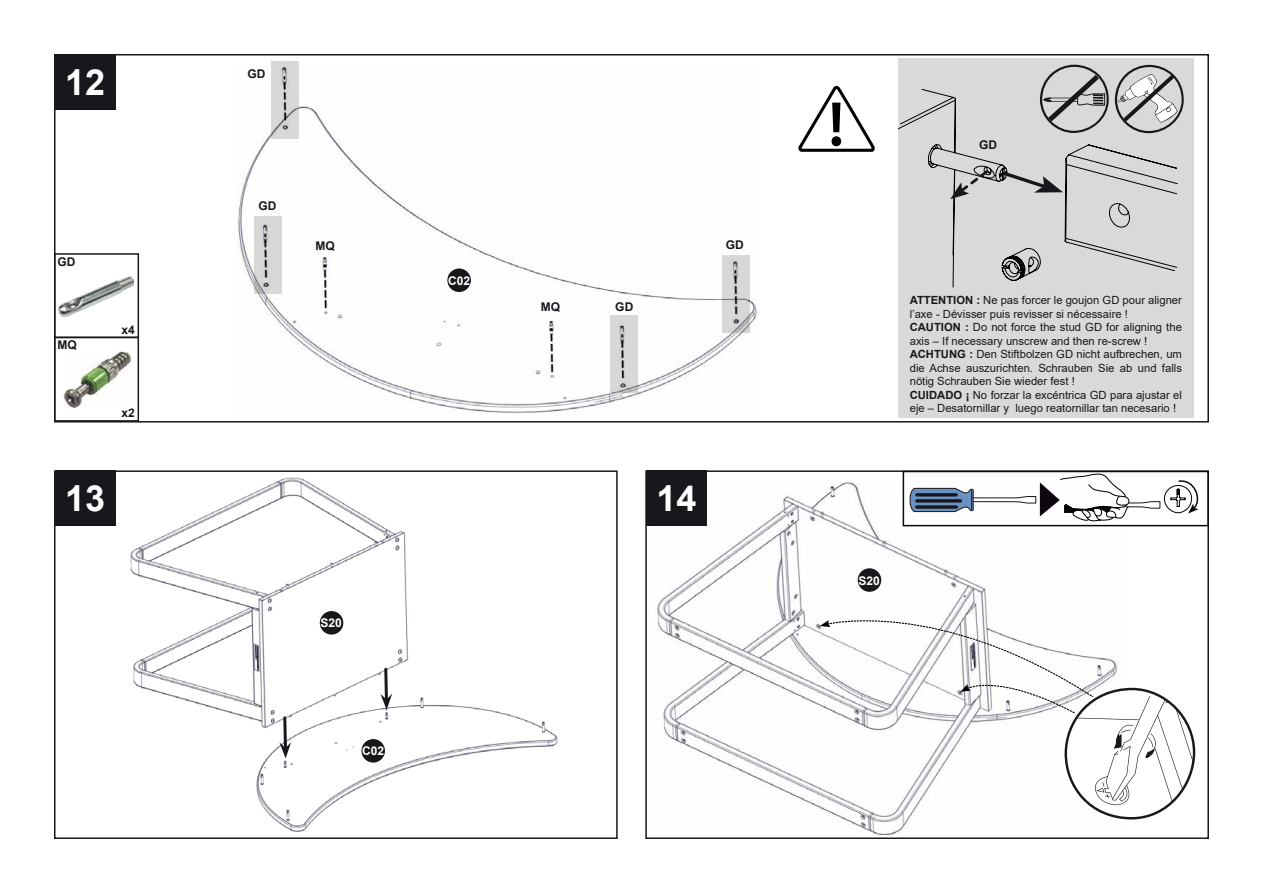
<style>
.page{position:relative;width:1263px;height:893px;background:#fff}
.page>*{position:absolute;margin:0;border:0;box-sizing:border-box;transform-origin:0 0}
.t1{font:600 63.75px "Myriad Pro";color:#000}
.t2{font:700 36px "Arial";color:#fff}
.t3{font:700 12px "Arial";color:#1a171c}
.t4{font:700 12px "Arial";color:#fff}
.t5{font:11.25px/13.5px "Arial";color:#1a171c}
.s1{font-weight:700}
</style>
<div class="page">
<img style="left:130px;top:477px;width:428px;height:355px">
<img style="left:657px;top:483px;width:466px;height:351px">
<div style="left:271px;top:61px;width:28px;height:78px;background:#d9d9d9"></div>
<img style="left:238px;top:66px;width:519px;height:347px">
<div style="left:645px;top:470px;width:564px;height:369px;border:2px solid #1a171b"></div>
<div style="left:646px;top:470px;width:61px;height:56px;background:#1a171c"></div>
<div style="left:55px;top:54px;width:60px;height:56px;background:#1a171c"></div>
<div style="left:54px;top:470px;width:564px;height:369px;border:2px solid #1a171b"></div>
<div style="left:55px;top:470px;width:60px;height:56px;background:#1a171c"></div>
<svg style="left:279px;top:715px;width:12px;height:43px"></svg>
<div style="left:320px;top:611px;width:23px;height:24px;background:#1a171c;border-radius:50%"></div>
<div style="left:361px;top:739px;width:24px;height:24px;background:#1a171c;border-radius:50%"></div>
<div style="left:903px;top:471px;width:306px;height:55px;border:2px solid #0d080d"></div>
<svg style="left:909px;top:417px;width:293px;height:105px"></svg>
<svg style="left:820px;top:597px;width:376px;height:225px"></svg>
<div style="left:858px;top:568px;width:23px;height:24px;background:#1a171c;border-radius:50%"></div>
<div style="left:54px;top:253px;width:85px;height:85px;border:2px solid #1a171c"></div>
<img style="left:59px;top:277px;width:75px;height:40px">
<div style="left:54px;top:337px;width:85px;height:85px;border:2px solid #1a171c"></div>
<img style="left:63px;top:350px;width:68px;height:58px">
<div style="left:899px;top:58px;width:295px;height:359px;background:#d9d9d9"></div>
<svg style="left:798px;top:86px;width:77px;height:66px"></svg>
<svg style="left:898px;top:89px;width:280px;height:199px"></svg>
<svg style="left:1000px;top:169px;width:63px;height:24px"></svg>
<svg style="left:950px;top:168px;width:41px;height:31px"></svg>
<svg style="left:1040px;top:54px;width:69px;height:79px"></svg>
<svg style="left:1115px;top:65px;width:69px;height:68px"></svg>
<div style="left:447px;top:268px;width:24px;height:24px;background:#1a171c;border-radius:50%"></div>
<svg style="left:380px;top:666px;width:12px;height:44px"></svg>
<h2 class="t2" style="left:65px;top:57px;width:42px">12</h2>
<p class="t3" style="left:57px;top:253px;width:19px">GD</p>
<p class="t3" style="left:57px;top:336px;width:21px">MQ</p>
<p class="t3" style="left:121px;top:321px;width:15px">x4</p>
<p class="t3" style="left:121px;top:405px;width:15px">x2</p>
<h2 class="t2" style="left:65px;top:473px;width:42px">13</h2>
<p class="t3" style="left:247px;top:66px;width:19px">GD</p>
<p class="t3" style="left:259px;top:198px;width:19px">GD</p>
<p class="t3" style="left:315px;top:237px;width:21px">MQ</p>
<p class="t4" style="left:448px;top:272px;width:24px">C02</p>
<p class="t4" style="left:321px;top:615px;width:23px">S20</p>
<p class="t4" style="left:362px;top:743px;width:24px">C02</p>
<p class="t3" style="left:541px;top:298px;width:21px">MQ</p>
<p class="t3" style="left:615px;top:298px;width:19px">GD</p>
<p class="t3" style="left:726px;top:237px;width:19px">GD</p>
<h2 class="t2" style="left:656px;top:473px;width:42px">14</h2>
<h1 class="t1" style="left:828px;top:84px;width:17px">!</h1>
<p class="t3" style="left:979px;top:136px;width:19px">GD</p>
<p class="t5" style="left:910px;top:293px;width:274px"><span class="s1">ATTENTION :</span> Ne pas forcer le goujon GD pour aligner l’axe - Dévisser puis revisser si nécessaire !<br><span class="s1">CAUTION :</span> Do not force the stud GD for aligning the axis – If necessary unscrew and then re-screw !<br><span class="s1">ACHTUNG :</span> Den Stiftbolzen GD nicht aufbrechen, um die Achse auszurichten. Schrauben Sie ab und falls nötig Schrauben Sie wieder fest !<br><span class="s1">CUIDADO ¡</span> No forzar la excéntrica GD para ajustar el eje – Desatornillar y luego reatornillar tan necesario !</p>
<p class="t4" style="left:858px;top:572px;width:23px">S20</p>
</div>
